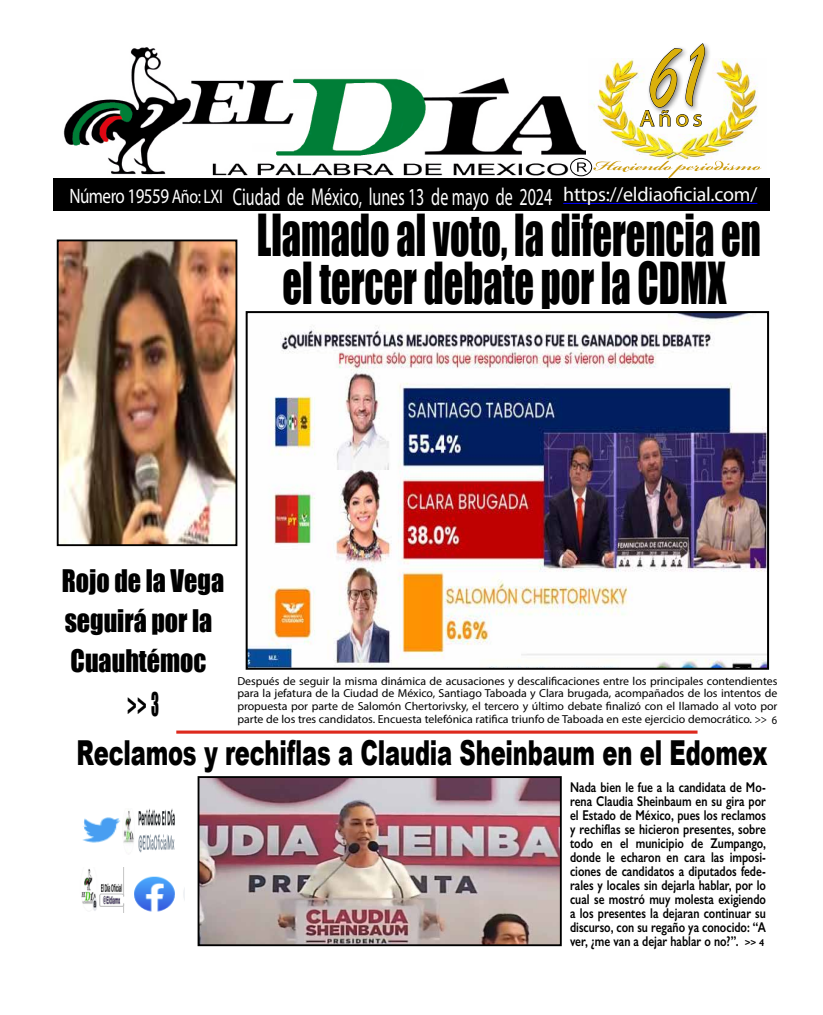
<style>
.page{position:relative;width:823px;height:1015px;background:#fff}
.page>*{position:absolute;margin:0;border:0;box-sizing:border-box;transform-origin:0 0}
.t1{font:98px "Brush Script";color:#dab00b;scale:.7 1}
.t2{font:53.2px/48px "Impact";color:#000;text-align:center;scale:.72 1}
.t3{font:900 34.4px "Arial";letter-spacing:-.01em;color:#000;scale:.66 1}
.t4{font:italic 700 30px "Gill Sans";color:#000;scale:.5 1}
.t5{font:28.6px/40px "Impact";color:#000;scale:.91 1}
.t6{font:24.5px "Myriad Pro";color:#fff;scale:.65 1}
.t7{font:23px "Myriad Pro";color:#dab00b;scale:1.06 1}
.t8{font:20px "Myriad Pro";letter-spacing:-.01em;color:#fff}
.t9{font:600 14.2px/14px "Gill Sans";color:#000;text-align:justify;scale:.79 1}
.t10{font:11.6px/12.6px "Myriad Pro";letter-spacing:-.005em;color:#000;text-align:justify}
.s1{font-size:20.9px}
.s2{font-size:19.7px}
.s3{font-family:"Impact";font-weight:400;font-style:normal}
.s4{font-size:10px}
</style>
<div class="page">
<img style="left:63px;top:47px;width:522px;height:130px">
<div style="left:54px;top:178px;width:715px;height:33px;background:#000"></div>
<img style="left:588px;top:59px;width:174px;height:115px">
<svg style="left:593px;top:161px;width:168px;height:17px"></svg>
<div style="left:646px;top:41px;width:65px;height:73px;background:#000;opacity:.5"></div>
<svg style="left:639px;top:43px;width:65px;height:92px"></svg>
<div style="left:569px;top:158px;width:22px;height:18px;border:1px solid #000;border-radius:50%"></div>
<svg style="left:576px;top:162px;width:10px;height:10px"></svg>
<svg style="left:176px;top:730px;width:521px;height:4px;background:#e4574e"></svg>
<img style="left:83px;top:817px;width:37px;height:26px">
<img style="left:123px;top:809px;width:52px;height:44px">
<img style="left:134px;top:876px;width:50px;height:36px">
<img style="left:81px;top:868px;width:44px;height:45px">
<hr style="left:563px;top:203px;width:193px;height:1px;background:#00f">
<img style="left:200px;top:779px;width:358px;height:164px">
<div style="left:197px;top:776px;width:364px;height:170px;border:2px solid #000"></div>
<img style="left:248px;top:314px;width:517px;height:353px">
<div style="left:245px;top:311px;width:523px;height:359px;border:2px solid #000"></div>
<img style="left:60px;top:242px;width:174px;height:301px">
<div style="left:57px;top:239px;width:180px;height:307px;border:2px solid #000"></div>
<h1 class="t1" style="left:649px;top:11px;width:77px">61</h1>
<h3 class="t7" style="left:639px;top:104px;width:61px">Años</h3>
<h3 class="t6" style="left:69px;top:182px;width:744px"><span class="s1">Número 19559</span> <span class="s2">Año: LXI</span> Ciudad de México, lunes 13 de mayo de 2024</h3>
<h3 class="t8" style="left:563px;top:182px;width:195px">https://eldiaoficial.com/</h3>
<h2 class="t2" style="left:256px;top:210px;width:701px">Llamado al voto, la diferencia en el tercer debate por la CDMX</h2>
<h3 class="t5" style="left:62px;top:560px;width:180px">Rojo de la Vega seguirá por la<br>Cuauhtémoc</h3>
<h3 class="t4" style="left:127px;top:688px;width:66px">&gt;&gt; <span class="s3">3</span></h3>
<p class="t10" style="left:237px;top:674px;width:541px">Después de seguir la misma dinámica de acusaciones y descalificaciones entre los principales contendientes para la jefatura de la Ciudad de México, Santiago Taboada y Clara brugada, acompañados de los intentos de propuesta por parte de Salomón Chertorivsky, el tercero y último debate finalizó con el llamado al voto por parte de los tres candidatos. Encuesta telefónica ratifica triunfo de Taboada en este ejercicio democrático. &gt;&gt; 6</p>
<h3 class="t3" style="left:77px;top:728px;width:1047px">Reclamos y rechiflas a Claudia Sheinbaum en el Edomex</h3>
<p class="t9" style="left:569px;top:780px;width:249px">Nada bien le fue a la candidata de Mo&shy;rena Claudia Sheinbaum en su gira por el Estado de México, pues los reclamos y rechiflas se hicieron presentes, sobre todo en el municipio de Zumpango, donde le echaron en cara las imposi&shy;ciones de candidatos a diputados fede&shy;rales y locales sin dejarla hablar, por lo cual se mostró muy molesta exigiendo a los presentes la dejaran continuar su discurso, con su regaño ya conocido: “A ver, ¿me van a dejar hablar o no?”. <span class="s4">&gt;&gt; 4</span></p>
</div>
